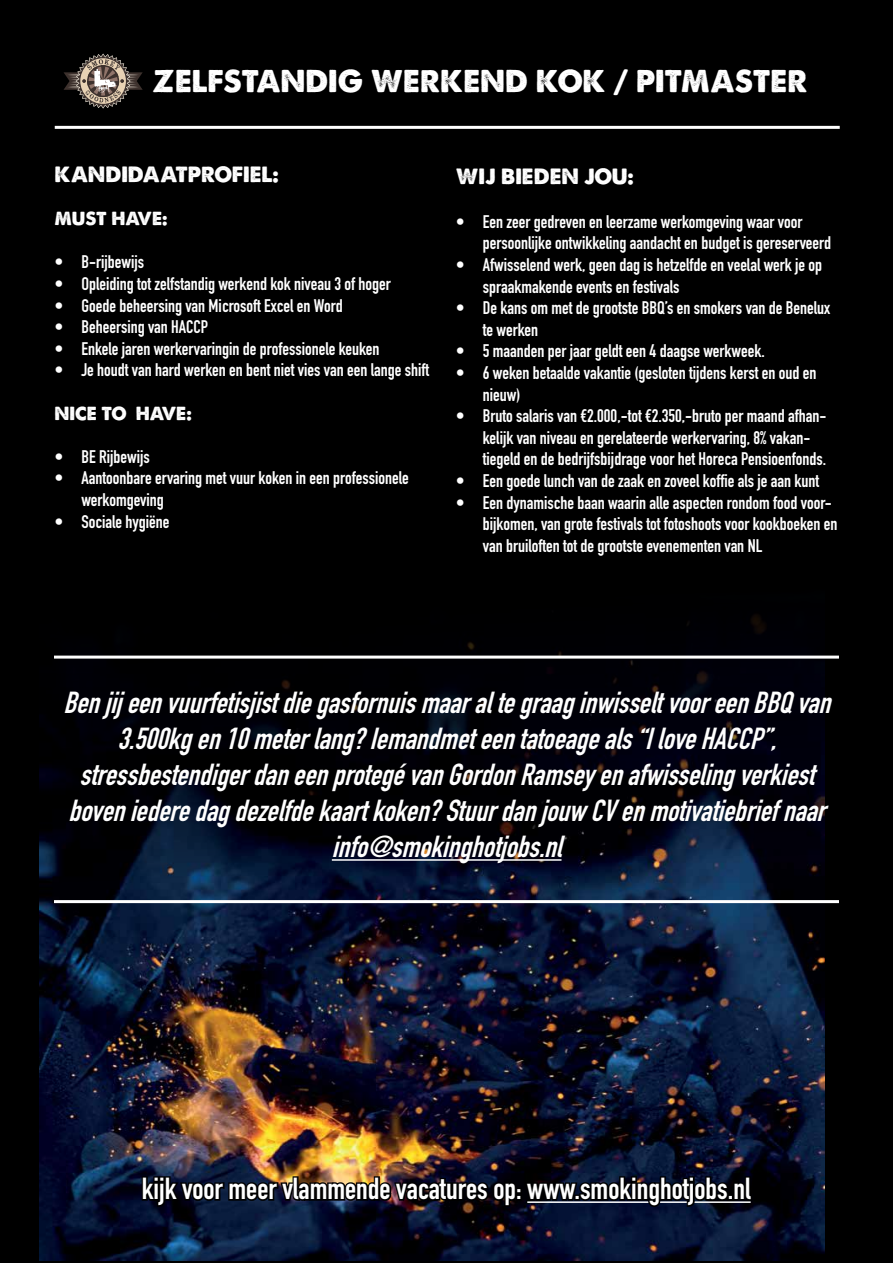
<style>
.page{position:relative;width:893px;height:1263px;background:#000}
.page>*{position:absolute;margin:0;border:0;box-sizing:border-box;transform-origin:0 0}
.t1{font:italic 700 30px/36px "DIN Condensed";color:#fff;text-align:center}
.t2{font:700 30px "DIN Condensed";color:#fff}
.t3{font:30px "A Loveof Thunder Extra";color:#fff}
.t4{font:21px "A Loveof Thunder Extra";color:#fff}
.t5{font:700 18px/21.6px "DIN Condensed";color:#fff}
.t6{font:18px "A Loveof Thunder Extra";color:#fff}
</style>
<div class="page">
<img style="left:39px;top:615px;width:786px;height:644px">
<svg style="left:150px;top:125px;width:659px;height:1px"></svg>
<svg style="left:64px;top:54px;width:79px;height:55px"></svg>
<hr style="left:332px;top:859px;width:229px;height:2px;background:#fff">
<hr style="left:54px;top:656px;width:785px;height:3px;background:#fff">
<hr style="left:54px;top:900px;width:785px;height:3px;background:#fff">
<hr style="left:55px;top:126px;width:785px;height:3px;background:#fff">
<img style="left:140px;top:1146px;width:614px;height:83px">
<h1 class="t3" style="left:152px;top:63px;width:657px">ZELFSTANDIG WERKEND KOK / PITMASTER</h1>
<p class="t4" style="left:54px;top:161px;width:226px">KANDIDAATPROFIEL:</p>
<p class="t6" style="left:54px;top:207px;width:115px">MUST HAVE:</p>
<p class="t5" style="left:54px;top:251px;width:91px">• B-rijbewijs</p>
<p class="t5" style="left:54px;top:273px;width:338px">• Opleiding tot zelfstandig werkend kok niveau 3 of hoger</p>
<p class="t5" style="left:54px;top:294px;width:290px">• Goede beheersing van Microsoft Excel en Word</p>
<p class="t5" style="left:54px;top:316px;width:155px">• Beheersing van HACCP</p>
<p class="t5" style="left:54px;top:338px;width:327px">• Enkele jaren werkervaringin de professionele keuken</p>
<p class="t5" style="left:54px;top:359px;width:376px">• Je houdt van hard werken en bent niet vies van een lange shift</p>
<p class="t6" style="left:54px;top:402px;width:139px">NICE TO HAVE:</p>
<p class="t5" style="left:54px;top:446px;width:97px">• BE Rijbewijs</p>
<p class="t5" style="left:81px;top:467px;width:329px;text-indent:-27px">• Aantoonbare ervaring met vuur koken in een professionele werkomgeving</p>
<p class="t5" style="left:54px;top:510px;width:117px">• Sociale hygiëne</p>
<p class="t4" style="left:456px;top:164px;width:180px">WIJ BIEDEN JOU:</p>
<p class="t5" style="left:483px;top:210px;width:350px;text-indent:-27px">• Een zeer gedreven en leerzame werkomgeving waar voor persoonlijke ontwikkeling aandacht en budget is gereserveerd</p>
<p class="t5" style="left:483px;top:254px;width:341px;text-indent:-27px">• Afwisselend werk, geen dag is hetzelfde en veelal werk je op spraakmakende events en festivals</p>
<p class="t5" style="left:483px;top:297px;width:349px;text-indent:-27px">• De kans om met de grootste BBQ’s en smokers van de Benelux te werken</p>
<p class="t5" style="left:456px;top:340px;width:310px">• 5 maanden per jaar geldt een 4 daagse werkweek.</p>
<p class="t5" style="left:483px;top:362px;width:335px;text-indent:-27px">• 6 weken betaalde vakantie (gesloten tijdens kerst en oud en nieuw)</p>
<p class="t5" style="left:483px;top:405px;width:345px;text-indent:-27px">• Bruto salaris van €2.000,-tot €2.350,-bruto per maand afhan&shy;kelijk van niveau en gerelateerde werkervaring, 8% vakan&shy;tiegeld en de bedrijfsbijdrage voor het Horeca Pensioenfonds.</p>
<p class="t5" style="left:456px;top:470px;width:365px">• Een goede lunch van de zaak en zoveel koffie als je aan kunt</p>
<p class="t5" style="left:483px;top:491px;width:356px;text-indent:-27px">• Een dynamische baan waarin alle aspecten rondom food voor&shy;bijkomen, van grote festivals tot fotoshoots voor kookboeken en van bruiloften tot de grootste evenementen van NL</p>
<p class="t1" style="left:63px;top:684px;width:778px">Benjij eenvuurfetisjistdiegasfornuismaaraltegraaginwisseltvooreenBBQvan 3.500kgen10meterlang?Iemandmeteentatoeageals“IloveHACCP”, stressbestendigerdaneenprotegévanGordonRamseyenafwisselingverkiest boveniederedagdezelfdekaartkoken?StuurdanjouwCVenmotivatiebriefnaar info@smokinghotjobs.nl</p>
<h1 class="t2" style="left:142px;top:1168px;width:610px">kijk voor meer vlammende vacatures op: www.smokinghotjobs.nl</h1>
</div>
